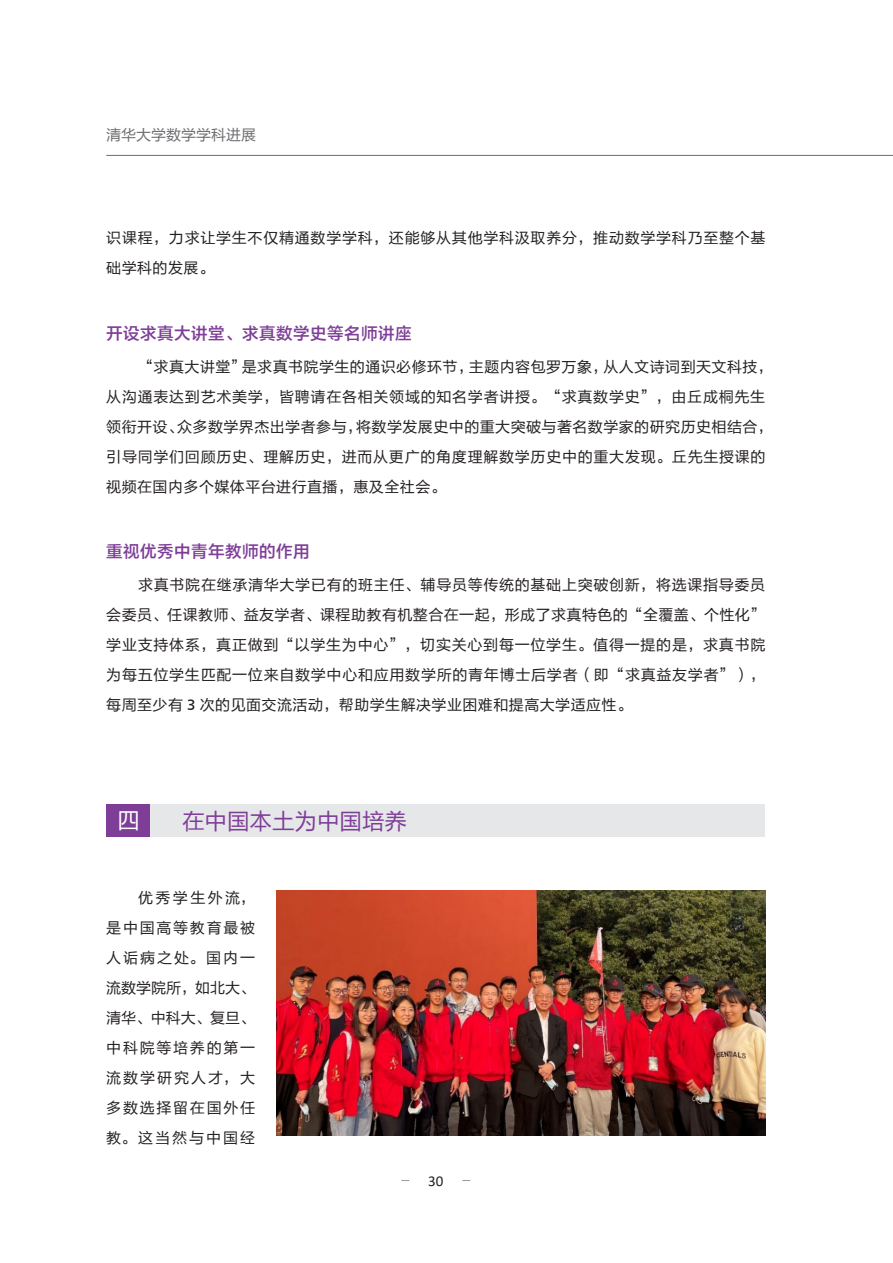
<style>
.page{position:relative;width:893px;height:1263px;background:#fff}
.page>*{position:absolute;margin:0;border:0;box-sizing:border-box;transform-origin:0 0}
.t1{font:22.5px "FZLTHJW GB1 0";color:#7e3e98}
.t2{font:22.5px "FZLTHJW GB1 0";color:#fff}
.t3{font:16.5px "FZLTZHJW GB1 0";letter-spacing:.03em;color:#7e3e98}
.t4{font:15px/30px "FZLTHJW GB1 0";letter-spacing:.05em;color:#231f20;text-align:justify}
.t5{font:15px/30px "FZLTHJW GB1 0";letter-spacing:.03em;color:#231f20}
.t6{font:15px "FZLTHJW GB1 0";color:#6c6d70}
.t7{font:15px "Calibri";color:#231f20}
.s1{font-family:"Frutiger CE"}
</style>
<div class="page">
<hr style="left:106px;top:155px;width:787px;height:1px;background:#6c6d70">
<img style="left:276px;top:890px;width:489px;height:245px">
<div style="left:107px;top:804px;width:658px;height:33px;background:#e6e7e9"></div>
<div style="left:107px;top:804px;width:43px;height:33px;background:#7e3e98"></div>
<p class="t6" style="left:106px;top:127px;width:151px">清华大学数学学科进展</p>
<p class="t4" style="left:106px;top:223px;width:661px">识课程，力求让学生不仅精通数学学科，还能够从其他学科汲取养分，推动数学学科乃至整个基础学科的发展。</p>
<p class="t3" style="left:106px;top:324px;width:307px">开设求真大讲堂、求真数学史等名师讲座</p>
<p class="t5" style="left:106px;top:352px;width:668px;text-indent:32px">“求真大讲堂”是求真书院学生的通识必修环节，主题内容包罗万象，从人文诗词到天文科技，从沟通表达到艺术美学，皆聘请在各相关领域的知名学者讲授。“求真数学史”，由丘成桐先生领衔开设、众多数学界杰出学者参与，将数学发展史中的重大突破与著名数学家的研究历史相结合，引导同学们回顾历史、理解历史，进而从更广的角度理解数学历史中的重大发现。丘先生授课的视频在国内多个媒体平台进行直播，惠及全社会。</p>
<p class="t3" style="left:106px;top:542px;width:205px">重视优秀中青年教师的作用</p>
<p class="t4" style="left:106px;top:570px;width:661px;text-indent:32px">求真书院在继承清华大学已有的班主任、辅导员等传统的基础上突破创新，将选课指导委员会委员、任课教师、益友学者、课程助教有机整合在一起，形成了求真特色的“全覆盖、个性化”学业支持体系，真正做到“以学生为中心”，切实关心到每一位学生。值得一提的是，求真书院为每五位学生匹配一位来自数学中心和应用数学所的青年博士后学者（即“求真益友学者”），每周至少有 <span class="s1">3</span> 次的见面交流活动，帮助学生解决学业困难和提高大学适应性。</p>
<p class="t2" style="left:117px;top:808px;width:24px">四</p>
<p class="t1" style="left:182px;top:809px;width:227px">在中国本土为中国培养</p>
<p class="t4" style="left:106px;top:883px;width:150px;text-indent:32px">优秀学生外流，是中国高等教育最被人诟病之处。国内一流数学院所，如北大、清华、中科大、复旦、中科院等培养的第一流数学研究人才，大多数选择留在国外任教。这当然与中国经</p>
<p class="t7" style="left:428px;top:1171px;width:17px">30</p>
</div>
